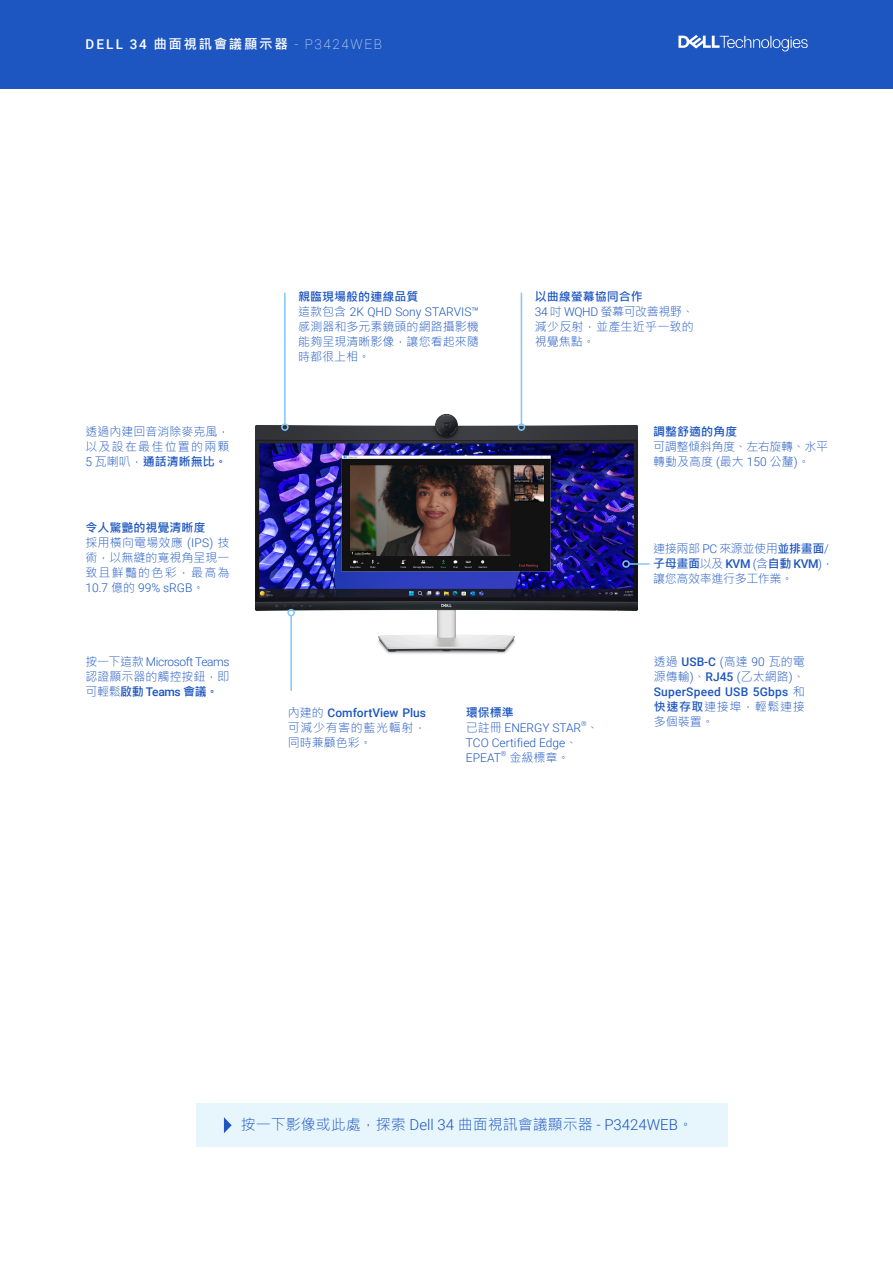
<style>
.page{position:relative;width:893px;height:1263px;background:#fff}
.page>*{position:absolute;margin:0;border:0;box-sizing:border-box;transform-origin:0 0}
.t1{font:300 15px "Microsoft Jheng Hei";color:#1d56c0}
.t2{font:700 13.5px "Microsoft Jheng Hei";letter-spacing:.12em;color:#fff}
.t3{font:300 12px/15px "Microsoft Jheng Hei";color:#1d56c0;text-align:justify}
.t4{font:300 12px/15px "Microsoft Jheng Hei";letter-spacing:-.03em;color:#1d56c0}
.t5{font:700 12px "Microsoft Jheng Hei";color:#1d56c0}
.t6{font:300 12px/15px "Roboto";color:#1d56c0}
.t7{font:300 7.05px "Roboto";color:#1d56c0}
.s1{font-family:"Roboto";font-weight:500}
.s2{font-family:"Roboto";font-weight:100}
.s3{font-family:"Roboto"}
.s4{font-weight:700}
.s5{font-family:"Microsoft Jheng Hei"}
</style>
<div class="page">
<img style="left:255px;top:384px;width:395px;height:270px">
<div style="left:0;top:0;width:893px;height:89px;background:#1d56c0"></div>
<svg style="left:678px;top:35px;width:130px;height:16px"></svg>
<hr style="left:629px;top:563px;width:20px;height:2px;background:#80c7fb">
<div style="left:622px;top:560px;width:8px;height:8px;border:2px solid #80c7fb;border-radius:50%"></div>
<hr style="left:290px;top:616px;width:2px;height:75px;background:#80c7fb">
<div style="left:287px;top:609px;width:8px;height:7px;border:2px solid #80c7fb;border-radius:50%"></div>
<hr style="left:521px;top:293px;width:1px;height:131px;background:#80c7fb">
<div style="left:518px;top:423px;width:7px;height:8px;border:2px solid #80c7fb;border-radius:50%"></div>
<hr style="left:284px;top:293px;width:2px;height:131px;background:#80c7fb">
<div style="left:281px;top:423px;width:8px;height:8px;border:2px solid #80c7fb;border-radius:50%"></div>
<div style="left:196px;top:1103px;width:531px;height:44px;background:#e7f6fd"></div>
<svg style="left:224px;top:1117px;width:8px;height:16px"></svg>
<p class="t2" style="left:86px;top:36px;width:298px"><span class="s1">DELL 34</span> 曲面視訊會議顯示器 <span class="s2">- P3424WEB</span></p>
<p class="t3" style="left:85px;top:424px;width:146px">透過內建回音消除麥克風，以及設在最佳位置的兩顆<span class="s3">5</span> 瓦喇叭，<span class="s4">通話清晰無比。</span></p>
<p class="t5" style="left:85px;top:520px;width:121px">令人驚艷的視覺清晰度</p>
<p class="t3" style="left:85px;top:535px;width:146px">採用橫向電場效應 <span class="s3">(IPS)</span> 技術，以無縫的寬視角呈現一致且鮮豔的色彩，最高為<span class="s3">10.7</span> 億的 <span class="s3">99% sRGB</span>。</p>
<p class="t5" style="left:298px;top:289px;width:121px">親臨現場般的連線品質</p>
<p class="t3" style="left:298px;top:304px;width:182px">這款包含 <span class="s3">2K QHD Sony STARVIS™</span>感測器和多元素鏡頭的網路攝影機能夠呈現清晰影像，讓您看起來隨時都很上相。</p>
<p class="t5" style="left:535px;top:289px;width:109px">以曲線螢幕協同合作</p>
<p class="t3" style="left:535px;top:304px;width:160px"><span class="s3">34</span> 吋 <span class="s3">WQHD</span> 螢幕可改善視野、減少反射，並產生近乎一致的視覺焦點。</p>
<p class="t5" style="left:653px;top:424px;width:85px">調整舒適的角度</p>
<p class="t4" style="left:653px;top:439px;width:176px">可調整傾斜角度、左右旋轉、水平轉動及高度 <span class="s3">(</span>最大 <span class="s3">150</span> 公釐<span class="s3">)</span>。</p>
<p class="t4" style="left:653px;top:541px;width:182px">連接兩部 <span class="s3">PC</span> 來源並使用<span class="s4">並排畫面</span><span class="s3">/</span><span class="s4">子母畫面</span>以及 <span class="s1">KVM</span> <span class="s3">(</span>含<span class="s4">自動</span> <span class="s1">KVM</span><span class="s3">)</span>，讓您高效率進行多工作業。</p>
<p class="t3" style="left:85px;top:654px;width:146px">按一下這款 <span class="s3">Microsoft Teams</span>認證顯示器的觸控按鈕，即可輕鬆<span class="s4">啟動</span> <span class="s1">Teams</span> <span class="s4">會議。</span></p>
<p class="t3" style="left:288px;top:705px;width:140px">內建的 <span class="s1">ComfortView Plus</span>可減少有害的藍光輻射，同時兼顧色彩。</p>
<p class="t5" style="left:466px;top:705px;width:49px">環保標準</p>
<p class="t6" style="left:466px;top:720px;width:117px"><span class="s5">已註冊</span> ENERGY STAR</p>
<p class="t7" style="left:581px;top:719px;width:7px">®</p>
<p class="t3" style="left:587px;top:720px;width:13px">、</p>
<p class="t6" style="left:466px;top:735px;width:113px">TCO Certified Edge<span class="s5">、<br></span>EPEAT</p>
<p class="t7" style="left:501px;top:749px;width:7px">®</p>
<p class="t3" style="left:509px;top:750px;width:61px">金級標章。</p>
<p class="t3" style="left:654px;top:654px;width:152px">透過 <span class="s1">USB-C</span> <span class="s3">(</span>高達 <span class="s3">90</span> 瓦的電源傳輸<span class="s3">)</span>、<span class="s1">RJ45</span> <span class="s3">(</span>乙太網路<span class="s3">)</span>、<span class="s1">SuperSpeed USB 5Gbps</span> 和<span class="s4">快速存取</span>連接埠，輕鬆連接多個裝置。</p>
<p class="t1" style="left:241px;top:1115px;width:454px">按一下影像或此處，探索 <span class="s3">Dell 34</span> 曲面視訊會議顯示器 <span class="s3">- P3424WEB</span>。</p>
</div>
